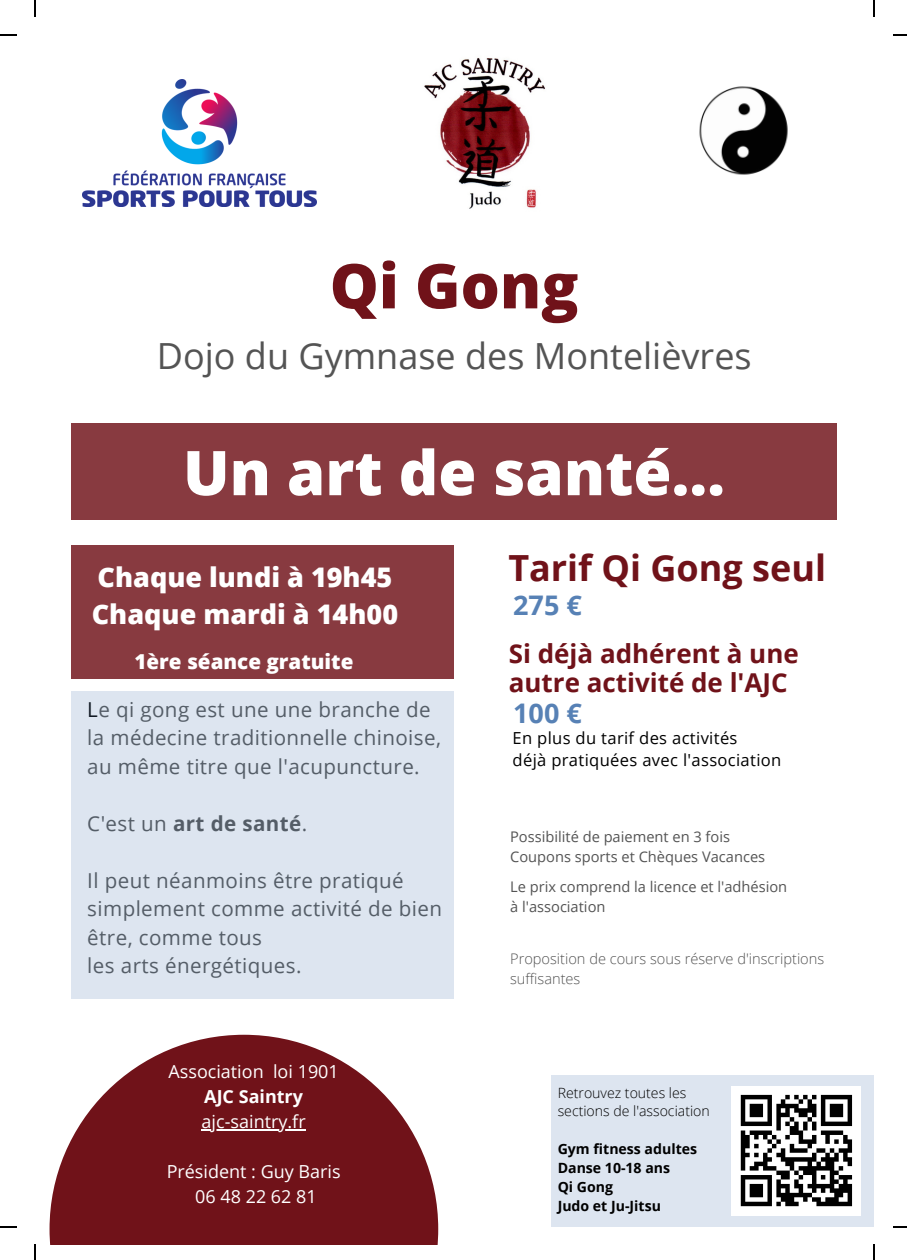
<style>
.page{position:relative;width:907px;height:1260px;background:#fff}
.page>*{position:absolute;margin:0;border:0;box-sizing:border-box;transform-origin:0 0}
.t1{font:800 61.6px "Open Sans";color:#fff}
.t2{font:800 61.6px "Open Sans";color:#701219}
.t3{font:36px "Open Sans";color:#545454}
.t4{font:700 36px "Open Sans";color:#701219}
.t5{font:800 27px "Open Sans";color:#fff}
.t6{font:700 27px "Open Sans";color:#5781b5}
.t7{font:700 26px/28.4px "Open Sans";color:#701219}
.t8{font:20.6px/28.4px "Open Sans";letter-spacing:.02em;color:#545454}
.t9{font:800 20.6px "Open Sans";color:#fff}
.t10{font:700 20.6px "Open Sans";letter-spacing:.02em;color:#545454}
.t11{font:18px/25px "Open Sans";color:#fff;text-align:center}
.t12{font:700 18px "Open Sans";color:#fff}
.t13{font:16.6px/22px "Open Sans";letter-spacing:.02em;color:#000}
.t14{font:14.6px/19.6px "Open Sans";color:#545454}
.t15{font:300 14.6px/19.4px "Open Sans";color:#545454}
.t16{font:700 14.2px/18.8px "Open Sans";color:#000}
.t17{font:300 14.2px/18.8px "Open Sans";color:#000}
.s1{color:#000}
.s2{font-weight:400}
</style>
<div class="page">
<img style="left:424px;top:57px;width:121px;height:152px">
<img style="left:699px;top:86px;width:89px;height:89px">
<img style="left:82px;top:80px;width:234px;height:126px">
<div style="left:72px;top:423px;width:764px;height:96px;background:#883a40"></div>
<div style="left:71px;top:545px;width:383px;height:133px;background:#883a40"></div>
<svg style="left:50px;top:1034px;width:388px;height:210px;fill:#701219"></svg>
<hr style="left:202px;top:1128px;width:104px;height:2px;background:#fff">
<div style="left:551px;top:1074px;width:322px;height:151px;background:#dde5f0"></div>
<div style="left:732px;top:1085px;width:129px;height:129px;background:#fff"></div>
<svg style="left:740px;top:1094px;width:112px;height:111px"></svg>
<svg style="left:785px;top:1201px;width:13px;height:4px"></svg>
<hr style="left:816px;top:1201px;width:36px;height:4px;background:#000">
<div style="left:71px;top:690px;width:383px;height:308px;background:#dde5f0"></div>
<svg style="left:34px;top:0;width:2px;height:16px"></svg>
<svg style="left:0;top:34px;width:16px;height:2px"></svg>
<svg style="left:873px;top:0;width:1px;height:16px"></svg>
<svg style="left:893px;top:34px;width:14px;height:2px"></svg>
<svg style="left:34px;top:1244px;width:2px;height:15px"></svg>
<svg style="left:0;top:1226px;width:16px;height:1px"></svg>
<svg style="left:873px;top:1244px;width:1px;height:15px"></svg>
<svg style="left:893px;top:1226px;width:14px;height:1px"></svg>
<h1 class="t2" style="left:330px;top:242px;width:250px">Qi Gong</h1>
<h2 class="t3" style="left:157px;top:330px;width:596px">Dojo du Gymnase des Montelièvres</h2>
<h1 class="t1" style="left:183px;top:429px;width:543px">Un art de santé...</h1>
<h3 class="t5" style="left:98px;top:558px;width:296px">Chaque lundi à 19h45</h3>
<h3 class="t5" style="left:92px;top:595px;width:308px">Chaque mardi à 14h00</h3>
<p class="t9" style="left:134px;top:646px;width:220px">1ère séance gratuite</p>
<p class="t8" style="left:87px;top:694px;width:355px"><span class="s1">L</span>e qi gong est une une branche de la médecine traditionnelle chinoise, au même titre que l'acupuncture.</p>
<p class="t10" style="left:87px;top:808px;width:221px"><span class="s2">C'est un</span> art de santé<span class="s2">.</span></p>
<p class="t8" style="left:87px;top:865px;width:356px">Il peut néanmoins être pratiqué simplement comme activité de bien être, comme tous<br>les arts énergétiques.</p>
<p class="t11" style="left:168px;top:1058px;width:172px">Association loi 1901</p>
<p class="t12" style="left:204px;top:1083px;width:100px">AJC Saintry</p>
<p class="t11" style="left:202px;top:1108px;width:105px">ajc-saintry.fr</p>
<p class="t11" style="left:167px;top:1158px;width:175px">Président : Guy Baris<br>06 48 22 62 81</p>
<h2 class="t4" style="left:508px;top:542px;width:319px">Tarif Qi Gong seul</h2>
<h3 class="t6" style="left:513px;top:586px;width:70px">275 €</h3>
<p class="t7" style="left:509px;top:638px;width:291px">Si déjà adhérent à une autre activité de l'AJC</p>
<p class="t13" style="left:512px;top:726px;width:270px">En plus du tarif des activités<br>déjà pratiquées avec l'association</p>
<h3 class="t6" style="left:513px;top:694px;width:70px">100 €</h3>
<p class="t14" style="left:510px;top:826px;width:256px">Possibilité de paiement en 3 fois<br>Coupons sports et Chèques Vacances</p>
<p class="t14" style="left:510px;top:876px;width:278px">Le prix comprend la licence et l'adhésion à l'association</p>
<p class="t15" style="left:510px;top:948px;width:315px">Proposition de cours sous réserve d'inscriptions suffisantes</p>
<p class="t17" style="left:557px;top:1082px;width:154px">Retrouvez toutes les sections de l'association</p>
<p class="t16" style="left:557px;top:1138px;width:141px">Gym fitness adultes<br>Danse 10-18 ans<br>Qi Gong<br>Judo et Ju-Jitsu</p>
</div>
